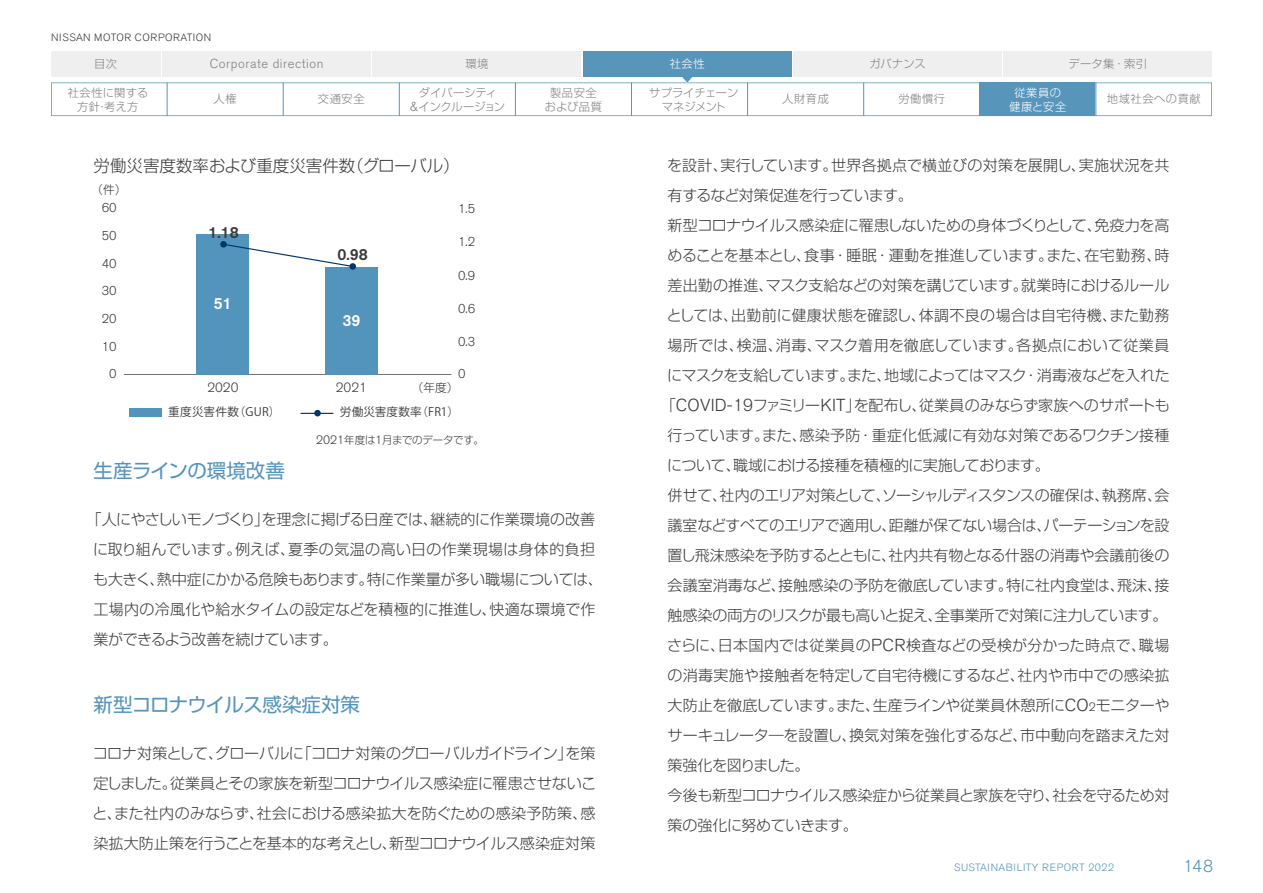
<style>
.page{position:relative;width:1263px;height:893px;background:#fff}
.page>*{position:absolute;margin:0;border:0;box-sizing:border-box;transform-origin:0 0}
.t1{font:19.5px "Shin Go Pro";letter-spacing:-.03em;color:#5494bd}
.t2{font:19.5px "Shin Go Pro";color:#5494bd}
.t3{font:300 17.25px "Nissan Pro";color:#5394bd}
.t4{font:300 16.5px "Shin Go Pro";color:#3c3c3c}
.t5{font:500 16.05px "Nissan Pro";color:#3e3a39}
.t6{font:500 16.05px "Nissan Pro";color:#fff}
.t7{font:300 15px/30px "Shin Go Pro";letter-spacing:-.01em;color:#3c3c3c}
.t8{font:300 15px "Shin Go Pro";letter-spacing:-.035em;color:#3c3c3c}
.t9{font:300 15px "Shin Go Pro";letter-spacing:.015em;color:#3c3c3c}
.t10{font:300 15px "Shin Go Pro";letter-spacing:-.03em;color:#3c3c3c}
.t11{font:300 15px "Shin Go Pro";letter-spacing:.025em;color:#3c3c3c}
.t12{font:300 15px "Shin Go Pro";letter-spacing:.01em;color:#3c3c3c}
.t13{font:300 15px "Shin Go Pro";letter-spacing:-.06em;color:#3c3c3c}
.t14{font:300 13.35px "Nissan Pro";color:#3e3a39}
.t15{font:300 12.9px "Nissan Pro";letter-spacing:.045em;color:#828282}
.t16{font:300 12.75px/27.8px "Nissan Pro";color:#3e3a39;text-align:center}
.t17{font:11.55px "Koz Go Pr 6 N";letter-spacing:.02em;color:#3e3a39}
.t18{font:300 11.55px "Shin Go Pro";color:#3e3a39}
.t19{font:300 11.25px/13.5px "Shin Go Pro";letter-spacing:.025em;color:#828282;text-align:center}
.t20{font:300 11.25px/13.5px "Shin Go Pro";letter-spacing:.05em;color:#828282;text-align:center}
.t21{font:300 11.25px/13.5px "Shin Go Pro";letter-spacing:-.005em;color:#828282;text-align:center}
.t22{font:300 11.25px/13.5px "Shin Go Pro";letter-spacing:-.01em;color:#828282;text-align:center}
.t23{font:300 11.25px/13.5px "Shin Go Pro";letter-spacing:.05em;color:#fff;text-align:center}
.t24{font:300 10.5px "Nissan Pro";letter-spacing:.04em;color:#5795bb}
.t25{font:300 10.5px "Nissan Pro";letter-spacing:.06em;color:#3e3a39}
.s1{font-family:"Nissan Pro";font-size:12.9px}
.s2{font-family:"Nissan Pro";font-size:17.25px}
.s3{font-family:"Nissan Pro";font-size:12.15px}
</style>
<div class="page">
<div style="left:1004px;top:51px;width:208px;height:26px;background:#efefef"></div>
<div style="left:793px;top:51px;width:209px;height:26px;background:#efefef"></div>
<div style="left:583px;top:51px;width:208px;height:26px;background:#5795bb"></div>
<div style="left:373px;top:51px;width:208px;height:26px;background:#efefef"></div>
<div style="left:51px;top:51px;width:109px;height:26px;background:#efefef"></div>
<div style="left:163px;top:51px;width:208px;height:26px;background:#efefef"></div>
<svg style="left:51px;top:76px;width:1161px;height:40px"></svg>
<hr style="left:167px;top:82px;width:1px;height:34px;background:#5795bb">
<hr style="left:283px;top:82px;width:1px;height:34px;background:#5795bb">
<hr style="left:399px;top:82px;width:1px;height:34px;background:#5795bb">
<hr style="left:515px;top:82px;width:1px;height:34px;background:#5795bb">
<hr style="left:631px;top:82px;width:1px;height:34px;background:#5795bb">
<hr style="left:747px;top:82px;width:1px;height:34px;background:#5795bb">
<hr style="left:863px;top:82px;width:1px;height:34px;background:#5795bb">
<hr style="left:979px;top:82px;width:1px;height:34px;background:#5795bb">
<hr style="left:1095px;top:82px;width:1px;height:34px;background:#5795bb">
<hr style="left:124px;top:374px;width:327px;height:1px;background:#727171">
<div style="left:197px;top:234px;width:52px;height:140px;background:#5394bd"></div>
<div style="left:325px;top:267px;width:53px;height:107px;background:#5394bd"></div>
<div style="left:129px;top:409px;width:33px;height:8px;background:#5394bd"></div>
<div style="left:220px;top:241px;width:7px;height:7px;background:#00366d;border-radius:50%"></div>
<div style="left:349px;top:263px;width:7px;height:7px;background:#00366d;border-radius:50%"></div>
<svg style="left:222px;top:243px;width:132px;height:25px"></svg>
<div style="left:314px;top:410px;width:7px;height:6px;background:#00366d;border-radius:50%"></div>
<hr style="left:300px;top:413px;width:33px;height:1px;background:#00366d">
<p class="t25" style="left:51px;top:30px;width:162px">NISSAN MOTOR CORPORATION</p>
<p class="t19" style="left:94px;top:55px;width:24px">目次</p>
<p class="t15" style="left:210px;top:55px;width:115px">Corporate direction</p>
<p class="t19" style="left:465px;top:55px;width:25px">環境</p>
<p class="t23" style="left:670px;top:55px;width:36px">社会性</p>
<p class="t19" style="left:869px;top:55px;width:58px">ガバナンス</p>
<p class="t19" style="left:1068px;top:55px;width:80px">データ集・索引</p>
<p class="t19" style="left:68px;top:85px;width:82px">社会性に関する方針・考え方</p>
<p class="t21" style="left:410px;top:85px;width:97px">ダイバーシティ<br><span class="s1">&amp;</span>インクルージョン</p>
<p class="t20" style="left:545px;top:85px;width:59px">製品安全および品質</p>
<p class="t22" style="left:649px;top:85px;width:91px">サプライチェーンマネジメント</p>
<p class="t23" style="left:1009px;top:85px;width:59px">従業員の健康と安全</p>
<p class="t19" style="left:214px;top:91px;width:25px">人権</p>
<p class="t19" style="left:318px;top:91px;width:48px">交通安全</p>
<p class="t19" style="left:782px;top:91px;width:48px">人財育成</p>
<p class="t19" style="left:898px;top:91px;width:48px">労働慣行</p>
<p class="t20" style="left:1107px;top:91px;width:95px">地域社会への貢献</p>
<p class="t4" style="left:94px;top:152px;width:368px">労働災害度数率および重度災害件数（グローバル）</p>
<p class="t18" style="left:92px;top:181px;width:36px">（件）</p>
<p class="t16" style="left:102px;top:194px;width:16px">60<br>50<br>40<br>30<br>20<br>10<br>0</p>
<p class="t5" style="left:208px;top:222px;width:32px">1.18</p>
<p class="t6" style="left:214px;top:293px;width:19px">51</p>
<p class="t5" style="left:338px;top:244px;width:32px">0.98</p>
<p class="t6" style="left:342px;top:310px;width:19px">39</p>
<p class="t16" style="left:458px;top:195px;width:19px">1.5</p>
<p class="t16" style="left:458px;top:228px;width:19px">1.2</p>
<p class="t16" style="left:458px;top:262px;width:19px">0.9</p>
<p class="t16" style="left:458px;top:294px;width:19px">0.6</p>
<p class="t16" style="left:458px;top:327px;width:19px">0.3</p>
<p class="t16" style="left:458px;top:360px;width:9px">0</p>
<p class="t18" style="left:412px;top:378px;width:48px">（年度）</p>
<p class="t14" style="left:336px;top:379px;width:33px">2021</p>
<p class="t14" style="left:207px;top:379px;width:33px">2020</p>
<p class="t17" style="left:168px;top:406px;width:114px">重度災害件数（GUR）</p>
<p class="t17" style="left:340px;top:406px;width:121px">労働災害度数率（FR1）</p>
<h1 class="t2" style="left:94px;top:454px;width:193px">生産ラインの環境改善</h1>
<p class="t7" style="left:93px;top:502px;width:511px;text-indent:-6px">「人にやさしいモノづくり」を理念に掲げる日産では、継続的に作業環境の改善に取り組んでいます。例えば、夏季の気温の高い日の作業現場は身体的負担も大きく、熱中症にかかる危険もあります。特に作業量が多い職場については、工場内の冷風化や給水タイムの設定などを積極的に推進し、快適な環境で作業ができるよう改善を続けています。</p>
<h1 class="t1" style="left:94px;top:688px;width:268px">新型コロナウイルス感染症対策</h1>
<p class="t7" style="left:93px;top:736px;width:505px;text-align:justify">コロナ対策として、グローバルに「コロナ対策のグローバルガイドライン」を策定しました。従業員とその家族を新型コロナウイルス感染症に罹患させないこと、また社内のみならず、社会における感染拡大を防ぐための感染予防策、感染拡大防止策を行うことを基本的な考えとし、新型コロナウイルス感染症対策</p>
<p class="t7" style="left:667px;top:148px;width:504px">を設計、実行しています。世界各拠点で横並びの対策を展開し、実施状況を共</p>
<p class="t8" style="left:668px;top:183px;width:246px">有するなど対策促進を行っています。</p>
<p class="t7" style="left:668px;top:208px;width:503px">新型コロナウイルス感染症に罹患しないための身体づくりとして、免疫力を高</p>
<p class="t7" style="left:667px;top:238px;width:503px">めることを基本とし、食事・睡眠・運動を推進しています。また、在宅勤務、時</p>
<p class="t7" style="left:668px;top:268px;width:503px">差出勤の推進、マスク支給などの対策を講じています。就業時におけるルール</p>
<p class="t11" style="left:667px;top:303px;width:504px">としては、出勤前に健康状態を確認し、体調不良の場合は自宅待機、また勤務</p>
<p class="t9" style="left:668px;top:333px;width:503px">場所では、検温、消毒、マスク着用を徹底しています。各拠点において従業員</p>
<p class="t10" style="left:667px;top:363px;width:504px">にマスクを支給しています。また、地域によってはマスク・消毒液などを入れた</p>
<p class="t7" style="left:661px;top:388px;width:510px">「<span class="s2">COVID-19</span>ファミリー<span class="s2">KIT</span>」を配布し、従業員のみならず家族へのサポートも</p>
<p class="t7" style="left:668px;top:418px;width:503px">行っています。また、感染予防・重症化低減に有効な対策であるワクチン接種</p>
<p class="t8" style="left:667px;top:453px;width:384px">について、職域における接種を積極的に実施しております。</p>
<p class="t8" style="left:668px;top:483px;width:503px">併せて、社内のエリア対策として、ソーシャルディスタンスの確保は、執務席、会</p>
<p class="t7" style="left:668px;top:508px;width:503px">議室などすべてのエリアで適用し、距離が保てない場合は、パーテーションを設</p>
<p class="t7" style="left:668px;top:538px;width:503px">置し飛沫感染を予防するとともに、社内共有物となる什器の消毒や会議前後の</p>
<p class="t7" style="left:668px;top:568px;width:503px">会議室消毒など、接触感染の予防を徹底しています。特に社内食堂は、飛沫、接</p>
<p class="t7" style="left:668px;top:598px;width:501px">触感染の両方のリスクが最も高いと捉え、全事業所で対策に注力しています。</p>
<p class="t9" style="left:667px;top:633px;width:504px">さらに、日本国内では従業員の<span class="s2">PCR</span>検査などの受検が分かった時点で、職場</p>
<p class="t12" style="left:668px;top:663px;width:503px">の消毒実施や接触者を特定して自宅待機にするなど、社内や市中での感染拡</p>
<p class="t7" style="left:668px;top:688px;width:503px">大防止を徹底しています。また、生産ラインや従業員休憩所に<span class="s2">CO</span><span class="s3">2</span>モニターや</p>
<p class="t7" style="left:667px;top:718px;width:503px">サーキュレータ―を設置し、換気対策を強化するなど、市中動向を踏まえた対</p>
<p class="t13" style="left:668px;top:753px;width:143px">策強化を図りました。</p>
<p class="t7" style="left:668px;top:778px;width:503px">今後も新型コロナウイルス感染症から従業員と家族を守り、社会を守るため対</p>
<p class="t10" style="left:668px;top:813px;width:192px">策の強化に努めていきます。</p>
<p class="t24" style="left:954px;top:861px;width:162px">SUSTAINABILITY REPORT 2022</p>
<p class="t3" style="left:1183px;top:854px;width:32px">148</p>
</div>
